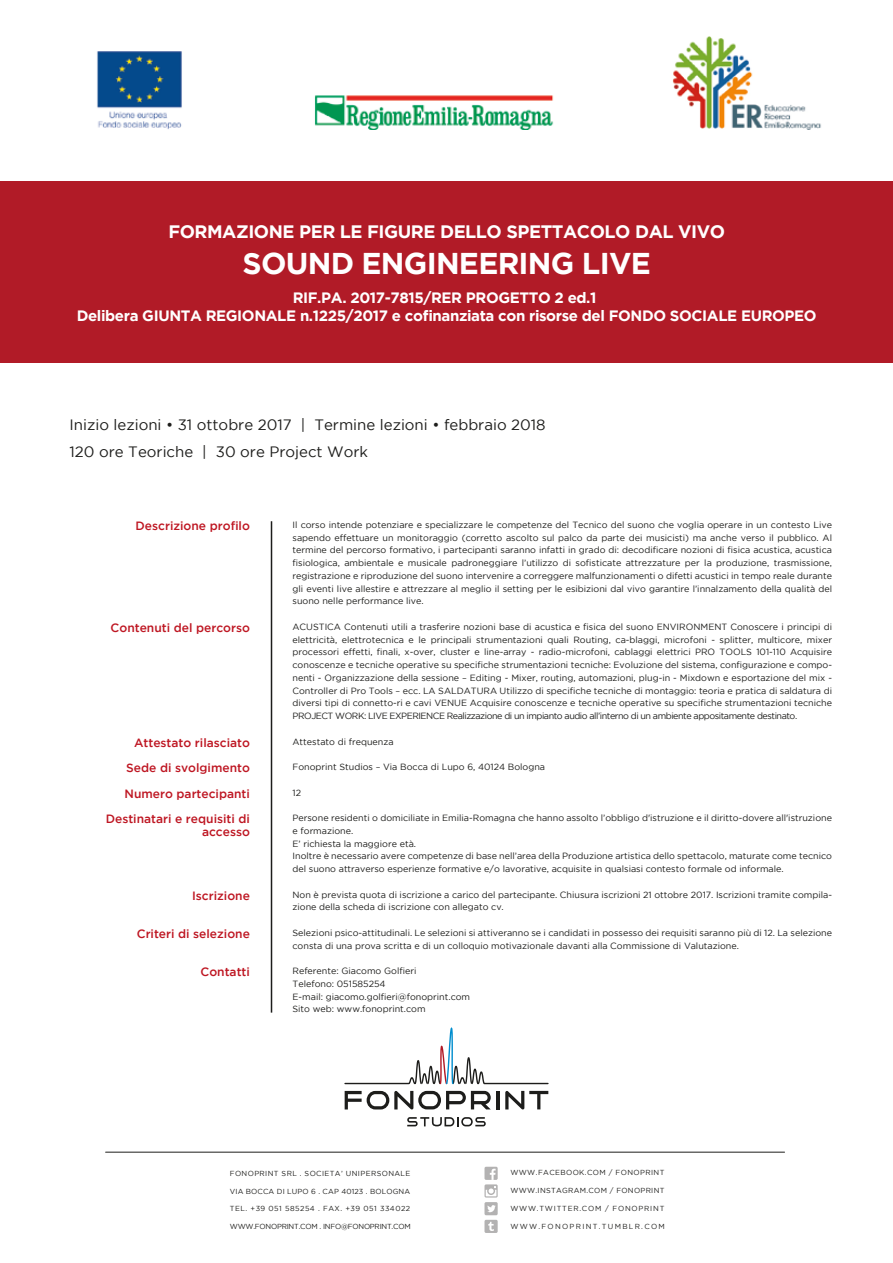
<style>
.page{position:relative;width:893px;height:1263px;background:#fff}
.page>*{position:absolute;margin:0;border:0;box-sizing:border-box;transform-origin:0 0}
.t1{font:700 30px "Gotham";letter-spacing:-.025em;color:#fff}
.t2{font:700 18px "Gotham";letter-spacing:-.025em;color:#fff}
.t3{font:700 15px/18px "Gotham";letter-spacing:-.025em;color:#fff;text-align:center}
.t4{font:15px/27px "Gotham";color:#1d1d1b}
.t5{font:500 12px/25.5px "Gotham";color:#be1622;text-align:right}
.t6{font:9px/12.8px "Gotham";color:#1d1d1b}
.t7{font:7.35px "Gotham";letter-spacing:.055em;color:#1d1d1b}
.t8{font:7.35px "Gotham";letter-spacing:-.03em;color:#1d1d1b}
.t9{font:7.35px "Gotham";letter-spacing:.02em;color:#1d1d1b}
.t10{font:7.35px "Gotham";letter-spacing:.105em;color:#1d1d1b}
.t11{font:7.35px "Gotham";letter-spacing:.175em;color:#1d1d1b}
</style>
<div class="page">
<svg style="left:344px;top:1027px;width:205px;height:58px"></svg>
<hr style="left:496px;top:1091px;width:4px;height:18px;background:#1d1d1b">
<svg style="left:505px;top:1091px;width:43px;height:19px"></svg>
<svg style="left:345px;top:1091px;width:146px;height:19px"></svg>
<svg style="left:407px;top:1117px;width:79px;height:9px"></svg>
<hr style="left:106px;top:1152px;width:679px;height:1px;background:#1d1d1b">
<svg style="left:484px;top:1167px;width:14px;height:13px"></svg>
<svg style="left:484px;top:1169px;width:14px;height:28px"></svg>
<div style="left:484px;top:1220px;width:14px;height:13px;background:#b3b2b2;border-radius:2px"></div>
<svg style="left:488px;top:1222px;width:6px;height:9px"></svg>
<div style="left:484px;top:1202px;width:14px;height:13px;background:#b3b2b2;border-radius:2px"></div>
<svg style="left:487px;top:1205px;width:9px;height:7px"></svg>
<hr style="left:271px;top:521px;width:1px;height:491px;background:#1d1d1b">
<div style="left:0;top:181px;width:893px;height:182px;background:#b11b27"></div>
<img style="left:97px;top:36px;width:724px;height:93px">
<h2 class="t2" style="left:168px;top:221px;width:558px">FORMAZIONE PER LE FIGURE DELLO SPETTACOLO DAL VIVO</h2>
<h1 class="t1" style="left:243px;top:246px;width:410px">SOUND ENGINEERING LIVE</h1>
<h3 class="t3" style="left:77px;top:288px;width:741px">RIF.PA. 2017-7815/RER PROGETTO 2 ed.1<br>Delibera GIUNTA REGIONALE n.1225/2017 e cofinanziata con risorse del FONDO SOCIALE EUROPEO</h3>
<h3 class="t4" style="left:70px;top:411px;width:478px">Inizio lezioni • 31 ottobre 2017 | Termine lezioni • febbraio 2018<br>120 ore Teoriche | 30 ore Project Work</h3>
<h3 class="t5" style="left:136px;top:513px;width:116px">Descrizione profilo</h3>
<h3 class="t5" style="left:111px;top:615px;width:141px">Contenuti del percorso</h3>
<h3 class="t5" style="left:106px;top:729px;width:146px">Attestato rilasciato<br>Sede di svolgimento<br>Numero partecipanti<br>Destinatari e requisiti di</h3>
<h3 class="t5" style="left:202px;top:819px;width:49px">accesso</h3>
<h3 class="t5" style="left:192px;top:882px;width:59px">Iscrizione</h3>
<h3 class="t5" style="left:137px;top:921px;width:115px">Criteri di selezione</h3>
<h3 class="t5" style="left:201px;top:959px;width:51px">Contatti</h3>
<p class="t6" style="left:292px;top:518px;width:541px;text-align:justify">Il corso intende potenziare e specializzare le competenze del Tecnico del suono che voglia operare in un contesto Live sapendo effettuare un monitoraggio (corretto ascolto sul palco da parte dei musicisti) ma anche verso il pubblico. Al termine del percorso formativo, i partecipanti saranno infatti in grado di: decodificare nozioni di fisica acustica, acustica fisiologica, ambientale e musicale padroneggiare l’utilizzo di sofisticate attrezzature per la produzione, trasmissione, registrazione e riproduzione del suono intervenire a correggere malfunzionamenti o difetti acustici in tempo reale durante gli eventi live allestire e attrezzare al meglio il setting per le esibizioni dal vivo garantire l’innalzamento della qualità del suono nelle performance live.</p>
<p class="t6" style="left:292px;top:620px;width:541px;text-align:justify">ACUSTICA Contenuti utili a trasferire nozioni base di acustica e fisica del suono ENVIRONMENT Conoscere i principi di elettricità, elettrotecnica e le principali strumentazioni quali Routing, ca-blaggi, microfoni - splitter, multicore, mixer processori effetti, finali, x-over, cluster e line-array - radio-microfoni, cablaggi elettrici PRO TOOLS 101-110 Acquisire conoscenze e tecniche operative su specifiche strumentazioni tecniche: Evoluzione del sistema, configurazione e compo&shy;nenti - Organizzazione della sessione – Editing - Mixer, routing, automazioni, plug-in - Mixdown e esportazione del mix - Controller di Pro Tools – ecc. LA SALDATURA Utilizzo di specifiche tecniche di montaggio: teoria e pratica di saldatura di diversi tipi di connetto-ri e cavi VENUE Acquisire conoscenze e tecniche operative su specifiche strumentazioni tecniche PROJECT WORK: LIVE EXPERIENCE Realizzazione di un impianto audio all’interno di un ambiente appositamente destinato.</p>
<p class="t6" style="left:292px;top:735px;width:103px">Attestato di frequenza</p>
<p class="t6" style="left:292px;top:760px;width:254px">Fonoprint Studios – Via Bocca di Lupo 6, 40124 Bologna</p>
<p class="t6" style="left:292px;top:786px;width:10px">12</p>
<p class="t6" style="left:292px;top:811px;width:541px">Persone residenti o domiciliate in Emilia-Romagna che hanno assolto l’obbligo d'istruzione e il diritto-dovere all'istruzione e formazione.<br>E’ richiesta la maggiore età.<br>Inoltre è necessario avere competenze di base nell’area della Produzione artistica dello spettacolo, maturate come tecnico del suono attraverso esperienze formative e/o lavorative, acquisite in qualsiasi contesto formale od informale.</p>
<p class="t6" style="left:292px;top:888px;width:541px">Non è prevista quota di iscrizione a carico del partecipante. Chiusura iscrizioni 21 ottobre 2017. Iscrizioni tramite compila&shy;zione della scheda di iscrizione con allegato cv.</p>
<p class="t6" style="left:292px;top:926px;width:541px">Selezioni psico-attitudinali. Le selezioni si attiveranno se i candidati in possesso dei requisiti saranno più di 12. La selezione consta di una prova scritta e di un colloquio motivazionale davanti alla Commissione di Valutazione.</p>
<p class="t6" style="left:292px;top:964px;width:179px">Referente: Giacomo Golfieri<br>Telefono: 051585254<br>E-mail: giacomo.golfieri@fonoprint.com<br>Sito web: www.fonoprint.com</p>
<p class="t7" style="left:510px;top:1169px;width:156px">WWW.FACEBOOK.COM / FONOPRINT</p>
<p class="t7" style="left:230px;top:1169px;width:182px">FONOPRINT SRL . SOCIETA’ UNIPERSONALE</p>
<p class="t9" style="left:230px;top:1187px;width:182px">VIA BOCCA DI LUPO 6 . CAP 40123 . BOLOGNA</p>
<p class="t7" style="left:510px;top:1186px;width:156px">WWW.INSTAGRAM.COM / FONOPRINT</p>
<p class="t7" style="left:230px;top:1204px;width:182px">TEL. +39 051 585254 . FAX. +39 051 334022</p>
<p class="t8" style="left:230px;top:1222px;width:182px">WWW.FONOPRINT.COM . INFO@FONOPRINT.COM</p>
<p class="t10" style="left:510px;top:1204px;width:156px">WWW.TWITTER.COM / FONOPRINT</p>
<p class="t11" style="left:510px;top:1222px;width:156px">WWW.FONOPRINT.TUMBLR.COM</p>
</div>
